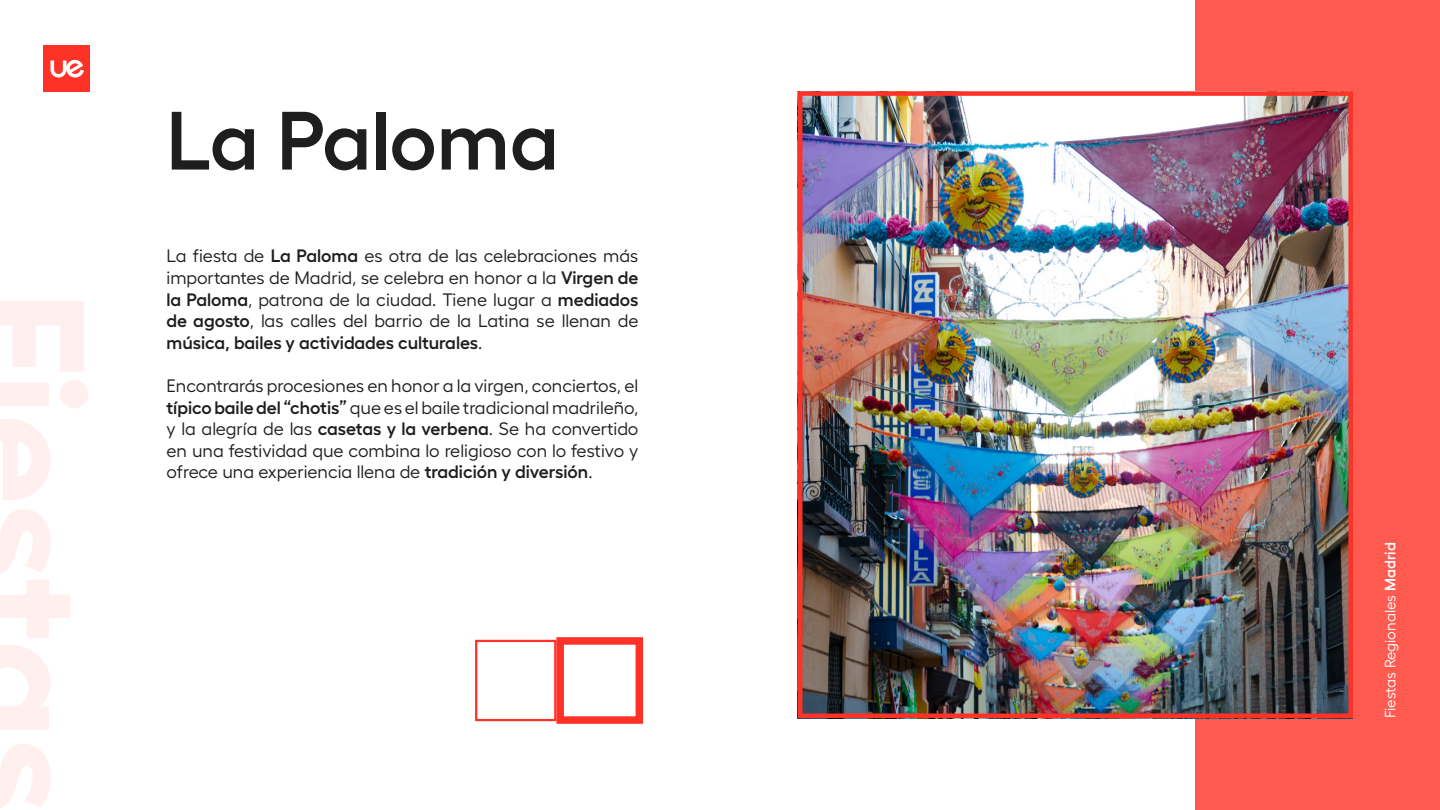
<style>
.page{position:relative;width:1440px;height:810px;background:#fff}
.page>*{position:absolute;margin:0;border:0;box-sizing:border-box;transform-origin:0 0}
.t1{font:600 82.5px "Hellix";letter-spacing:-.005em;color:#1e1e1e}
.t2{font:18px/21.6px "Hellix";color:#1e1e1e;text-align:justify}
.t3{font:15px "Hellix";color:#fff}
.s1{font-weight:600}
</style>
<div class="page">
<div style="left:556px;top:637px;width:87px;height:87px;border:8px solid #ff3228"></div>
<div style="left:475px;top:640px;width:81px;height:81px;border:2px solid #ff3228"></div>
<div style="left:1195px;top:0;width:245px;height:810px;background:#ff5a50"></div>
<div style="left:44px;top:45px;width:46px;height:46px;background:#ff3228"></div>
<svg style="left:50px;top:59px;width:34px;height:19px"></svg>
<img style="left:803px;top:96px;width:545px;height:617px">
<div style="left:798px;top:91px;width:555px;height:627px;border:4px solid #ff3228"></div>
<svg style="left:0;top:301px;width:88px;height:507px"></svg>
<h1 class="t1" style="left:166px;top:76px;width:394px">La Paloma</h1>
<p class="t2" style="left:166px;top:243px;width:473px">La fiesta de <span class="s1">La Paloma</span> es otra de las celebraciones más importantes de Madrid, se celebra en honor a la <span class="s1">Virgen de la Paloma</span>, patrona de la ciudad. Tiene lugar a <span class="s1">mediados de agosto</span>, las calles del barrio de la Latina se llenan de <span class="s1">música, bailes y actividades culturales</span>.</p>
<p class="t2" style="left:166px;top:373px;width:473px">Encontrarás procesiones en honor a la virgen, conciertos, el <span class="s1">típico baile del “chotis”</span> que es el baile tradicional madrileño, y la alegría de las <span class="s1">casetas y la verbena</span>. Se ha convertido en una festividad que combina lo religioso con lo festivo y ofrece una experiencia llena de <span class="s1">tradición y diversión</span>.</p>
<p class="t3" style="left:1379px;top:718px;width:177px;rotate:-90deg">Fiestas Regionales <span class="s1">Madrid</span></p>
</div>
